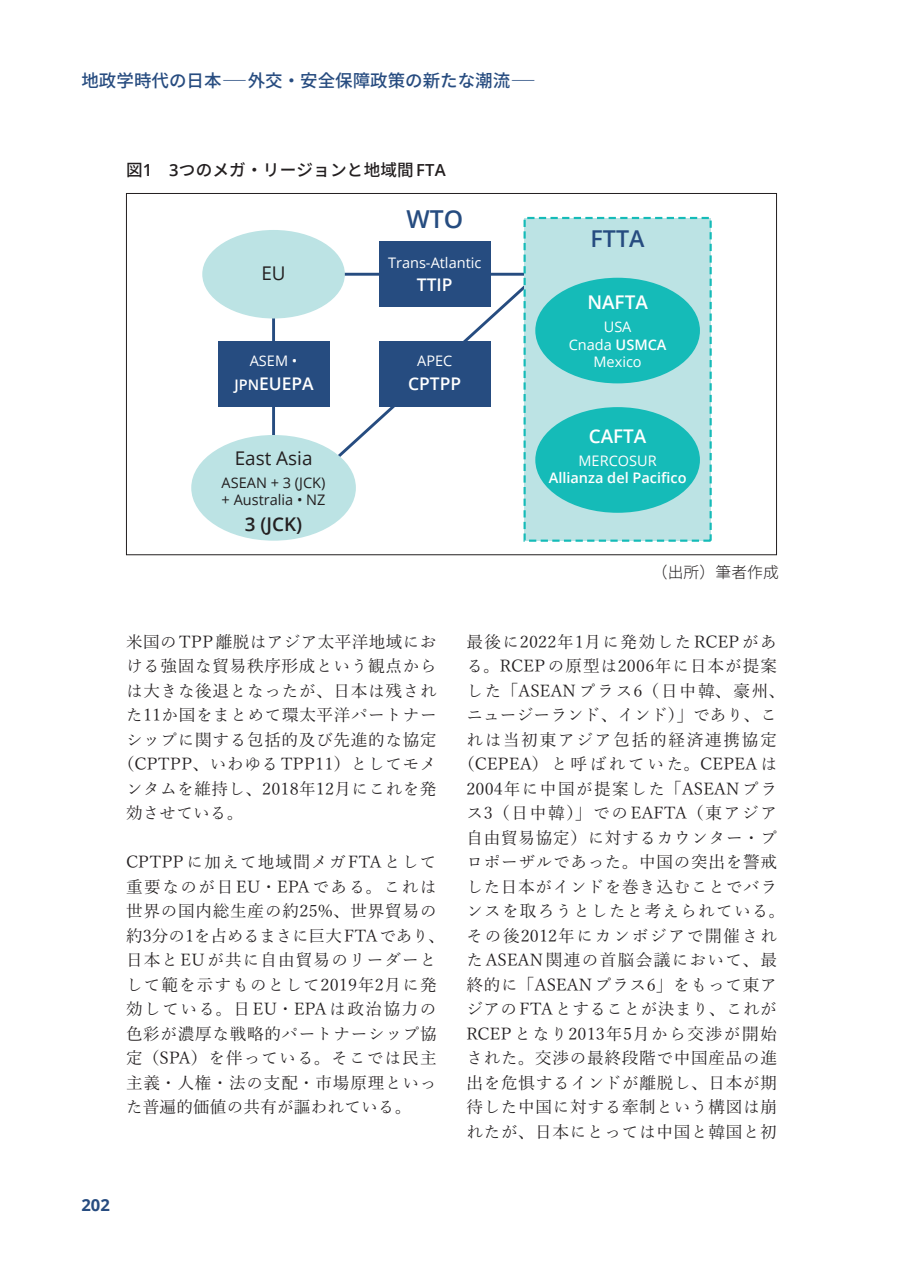
<style>
.page{position:relative;width:903px;height:1275px;background:#fff}
.page>*{position:absolute;margin:0;border:0;box-sizing:border-box;transform-origin:0 0}
.t1{font:600 24.68px "Open Sans";color:#264c80}
.t2{font:600 23.28px "Open Sans";color:#264c80}
.t3{font:18.9px "Open Sans";color:#231f20}
.t4{font:600 18.9px "Open Sans";color:#fff}
.t5{font:600 18.9px "Open Sans";color:#231f20}
.t6{font:500 17.5px "Noto Sans CJ Kjp";color:#274c80}
.t7{font:600 17.5px "Open Sans";color:#fff}
.t8{font:16.62px/24.5px "Yu Min Pr 6 N";letter-spacing:.04em;color:#231f20}
.t9{font:16.62px "Yu Min Pr 6 N";letter-spacing:.01em;color:#231f20}
.t10{font:500 16.62px "Noto Sans CJ Kjp";letter-spacing:.01em;color:#231f20}
.t11{font:700 16.62px "Open Sans";color:#274c80}
.t12{font:300 15.75px "Noto Sans CJ Kjp";letter-spacing:.01em;color:#231f20}
.t13{font:14.53px/17.5px "Open Sans";color:#fff;text-align:center}
.t14{font:14.53px/17.5px "Open Sans";color:#231f20}
.t15{font:600 14.53px "Open Sans";color:#fff}
.s1{font-family:"Open Sans";font-weight:600}
.s2{font-size:14.53px}
.s3{font-weight:600}
</style>
<div class="page">
<hr style="left:272px;top:299px;width:3px;height:160px;background:#264c80">
<svg style="left:313px;top:280px;width:210px;height:198px"></svg>
<hr style="left:326px;top:273px;width:207px;height:3px;background:#264c80">
<div style="left:525px;top:218px;width:186px;height:323px;background:#bce3e4"></div>
<div style="left:523px;top:217px;width:189px;height:325px;border:2px dashed #15bbb8"></div>
<div style="left:202px;top:230px;width:143px;height:88px;background:#bce3e4;border-radius:50%"></div>
<div style="left:191px;top:435px;width:165px;height:106px;background:#bce3e4;border-radius:50%"></div>
<div style="left:535px;top:278px;width:165px;height:105px;background:#15bbb8;border-radius:50%"></div>
<div style="left:535px;top:407px;width:165px;height:106px;background:#15bbb8;border-radius:50%"></div>
<div style="left:379px;top:241px;width:111px;height:66px;background:#264c80"></div>
<div style="left:218px;top:341px;width:111px;height:66px;background:#264c80"></div>
<div style="left:379px;top:341px;width:111px;height:66px;background:#264c80"></div>
<p class="t6" style="left:81px;top:71px;width:457px">地政学時代の日本―外交・安全保障政策の新たな潮流―</p>
<p class="t10" style="left:126px;top:161px;width:321px">図<span class="s1">1 3</span>つのメガ・リージョンと地域間<span class="s1">FTA</span></p>
<p class="t3" style="left:261px;top:260px;width:26px">EU</p>
<p class="t13" style="left:250px;top:351px;width:49px">ASEM •</p>
<p class="t7" style="left:234px;top:372px;width:81px"><span class="s2">JPN</span>EUEPA</p>
<p class="t3" style="left:235px;top:445px;width:79px">East Asia</p>
<p class="t14" style="left:222px;top:473px;width:105px">ASEAN + 3 (JCK) + Australia • NZ</p>
<p class="t5" style="left:245px;top:511px;width:59px">3 (JCK)</p>
<h1 class="t1" style="left:406px;top:202px;width:58px">WTO</h1>
<p class="t13" style="left:388px;top:253px;width:95px">Trans-Atlantic</p>
<p class="t7" style="left:417px;top:272px;width:37px">TTIP</p>
<p class="t13" style="left:417px;top:351px;width:37px">APEC</p>
<p class="t7" style="left:408px;top:372px;width:55px">CPTPP</p>
<h2 class="t2" style="left:591px;top:223px;width:56px">FTTA</h2>
<p class="t4" style="left:587px;top:289px;width:62px">NAFTA</p>
<p class="t13" style="left:569px;top:318px;width:99px">USA<br>Cnada <span class="s3">USMCA<br></span>Mexico</p>
<p class="t4" style="left:589px;top:423px;width:59px">CAFTA</p>
<p class="t13" style="left:578px;top:451px;width:80px">MERCOSUR</p>
<p class="t15" style="left:549px;top:468px;width:139px">Allianza del Pacifico</p>
<p class="t12" style="left:652px;top:563px;width:129px">（出所）筆者作成</p>
<p class="t8" style="left:126px;top:628px;width:312px">米国の TPP 離脱はアジア太平洋地域にお</p>
<p class="t8" style="left:126px;top:652px;width:312px">ける強固な貿易秩序形成という観点から</p>
<p class="t8" style="left:126px;top:677px;width:312px">は大きな後退となったが、日本は残され</p>
<p class="t8" style="left:126px;top:701px;width:312px">た11か国をまとめて環太平洋パートナー</p>
<p class="t8" style="left:126px;top:726px;width:312px">シップに関する包括的及び先進的な協定</p>
<p class="t9" style="left:118px;top:749px;width:320px">（CPTPP、いわゆる TPP11）としてモメ</p>
<p class="t8" style="left:126px;top:775px;width:312px">ンタムを維持し、2018年12月にこれを発</p>
<p class="t8" style="left:126px;top:799px;width:119px">効させている。</p>
<p class="t8" style="left:126px;top:848px;width:320px">CPTPPに加えて地域間メガFTAとして重要なのが日EU・EPAである。これは世界の国内総生産の約25%、世界貿易の約3分の1を占めるまさに巨大 FTAであり、日本とEUが共に自由貿易のリーダーとして範を示すものとして2019年2月に発効している。日EU・EPAは政治協力の色彩が濃厚な戦略的パートナーシップ協定（SPA）を伴っている。そこでは民主主義・人権・法の支配・市場原理といった普遍的価値の共有が謳われている。</p>
<p class="t11" style="left:81px;top:1193px;width:30px">202</p>
<p class="t8" style="left:458px;top:628px;width:329px;text-align:center">最後に2022年1月に発効したRCEPがある。RCEPの原型は2006年に日本が提案した「ASEAN プラス6（日中韓、豪州、ニュージーランド、インド）」であり、これは当初東アジア包括的経済連携協定（CEPEA）と呼ばれていた。CEPEA は<br>2004年に中国が提案した「ASEANプラス3（日中韓）」でのEAFTA（東アジア自由貿易協定）に対するカウンター・プロポーザルであった。中国の突出を警戒した日本がインドを巻き込むことでバランスを取ろうとしたと考えられている。その後2012年にカンボジアで開催されたASEAN関連の首脳会議において、最終的に「ASEANプラス6」をもって東アジアの FTA とすることが決まり、これが<br>RCEPとなり2013年5月から交渉が開始された。交渉の最終段階で中国産品の進出を危惧するインドが離脱し、日本が期待した中国に対する牽制という構図は崩れたが、日本にとっては中国と韓国と初</p>
</div>
